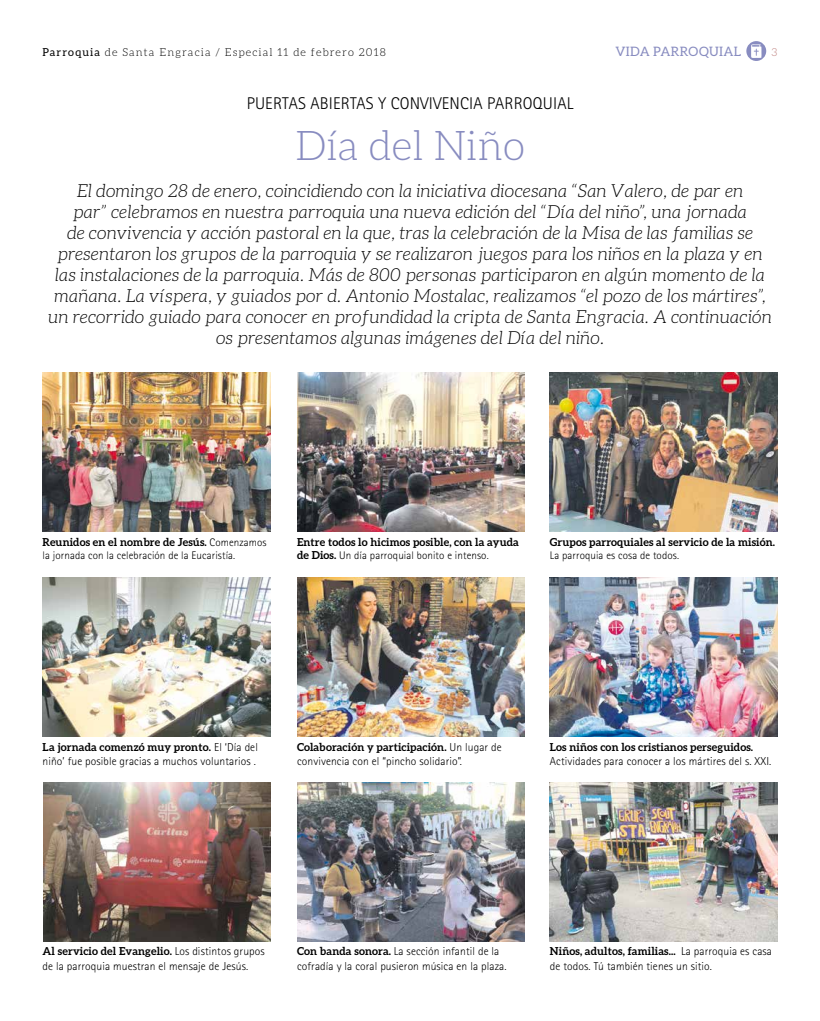
<style>
.page{position:relative;width:820px;height:1021px;background:#fff}
.page>*{position:absolute;margin:0;border:0;box-sizing:border-box;transform-origin:0 0}
.t1{font:300 41px "Aleo";color:#888cc0}
.t2{font:italic 300 18px/21px "Aleo";letter-spacing:.01em;color:#000;text-align:center}
.t3{font:300 17px "Rotis Sans Serif";letter-spacing:.01em;color:#000}
.t4{font:13px "Aleo";letter-spacing:.025em;color:#888cc0}
.t5{font:300 11.5px/14.5px "Rotis Sans Serif";letter-spacing:.01em;color:#000}
.t6{font:700 11px "Aleo";letter-spacing:.01em;color:#000}
.t7{font:300 11px "Rotis Sans Serif";letter-spacing:.01em;color:#000}
.t8{font:300 11px "Aleo";letter-spacing:.1em;color:#000}
.t9{font:300 11px "Aleo";color:#be807e}
.s1{font-weight:400}
.s2{font-family:"Rotis Sans Serif";font-weight:300}
.s3{font-family:"Aleo";font-weight:700}
.s4{font-family:"Rotis Sans Serif";font-weight:300;font-size:11.5px}
.s5{font-family:"Aleo";font-weight:700;font-size:11px}
</style>
<div class="page">
<svg style="left:746px;top:41px;width:19px;height:20px"></svg>
<img style="left:43px;top:372px;width:227px;height:159px">
<img style="left:297px;top:372px;width:227px;height:159px">
<img style="left:549px;top:372px;width:228px;height:159px">
<img style="left:43px;top:577px;width:227px;height:160px">
<img style="left:297px;top:577px;width:227px;height:160px">
<img style="left:549px;top:577px;width:228px;height:160px">
<img style="left:43px;top:782px;width:227px;height:159px">
<img style="left:297px;top:782px;width:227px;height:159px">
<img style="left:549px;top:782px;width:228px;height:159px">
<p class="t8" style="left:43px;top:46px;width:344px"><span class="s1">Parroquia</span> de Santa Engracia / Especial 11 de febrero 2018</p>
<p class="t4" style="left:615px;top:44px;width:127px">VIDA PARROQUIAL</p>
<p class="t9" style="left:771px;top:46px;width:7px">3</p>
<p class="t3" style="left:246px;top:93px;width:328px">PUERTAS ABIERTAS Y CONVIVENCIA PARROQUIAL</p>
<h1 class="t1" style="left:295px;top:123px;width:231px">Día del Niño</h1>
<p class="t2" style="left:48px;top:180px;width:725px">El domingo 28 de enero, coincidiendo con la iniciativa diocesana “San Valero, de par en<br>par” celebramos en nuestra parroquia una nueva edición del “Día del niño”, una jornada<br>de convivencia y acción pastoral en la que, tras la celebración de la Misa de las familias se presentaron los grupos de la parroquia y se realizaron juegos para los niños en la plaza y en las instalaciones de la parroquia. Más de 800 personas participaron en algún momento de la mañana. La víspera, y guiados por d. Antonio Mostalac, realizamos “el pozo de los mártires”, un recorrido guiado para conocer en profundidad la cripta de Santa Engracia. A continuación os presentamos algunas imágenes del Día del niño.</p>
<p class="t6" style="left:43px;top:535px;width:225px">Reunidos en el nombre de Jesús. <span class="s2">Comenzamos</span></p>
<p class="t7" style="left:43px;top:548px;width:194px">la jornada con la celebración de la Eucaristía.</p>
<p class="t6" style="left:297px;top:535px;width:223px">Entre todos lo hicimos posible, con la ayuda</p>
<p class="t7" style="left:297px;top:548px;width:193px"><span class="s3">de Dios.</span> Un día parroquial bonito e intenso.</p>
<p class="t6" style="left:549px;top:535px;width:226px">Grupos parroquiales al servicio de la misión.</p>
<p class="t7" style="left:549px;top:548px;width:131px">La parroquia es cosa de todos.</p>
<p class="t6" style="left:43px;top:740px;width:217px">La jornada comenzó muy pronto. <span class="s4">El ‘Día del</span></p>
<p class="t5" style="left:43px;top:754px;width:215px">niño’ fue posible gracias a muchos voluntarios .</p>
<p class="t6" style="left:297px;top:740px;width:206px">Colaboración y participación. <span class="s4">Un lugar de</span></p>
<p class="t5" style="left:297px;top:754px;width:166px">convivencia con el “pincho solidario”.</p>
<p class="t6" style="left:549px;top:740px;width:205px">Los niños con los cristianos perseguidos.</p>
<p class="t5" style="left:549px;top:754px;width:223px">Actividades para conocer a los mártires del s. XXI.</p>
<p class="t6" style="left:43px;top:945px;width:224px">Al servicio del Evangelio. <span class="s4">Los distintos grupos</span></p>
<p class="t5" style="left:43px;top:958px;width:207px">de la parroquia muestran el mensaje de Jesús.</p>
<p class="t5" style="left:297px;top:944px;width:211px"><span class="s5">Con banda sonora.</span> La sección infantil de la cofradía y la coral pusieron música en la plaza.</p>
<p class="t6" style="left:549px;top:945px;width:223px">Niños, adultos, familias... <span class="s4">La parroquia es casa</span></p>
<p class="t5" style="left:549px;top:958px;width:163px">de todos. Tú también tienes un sitio.</p>
</div>
